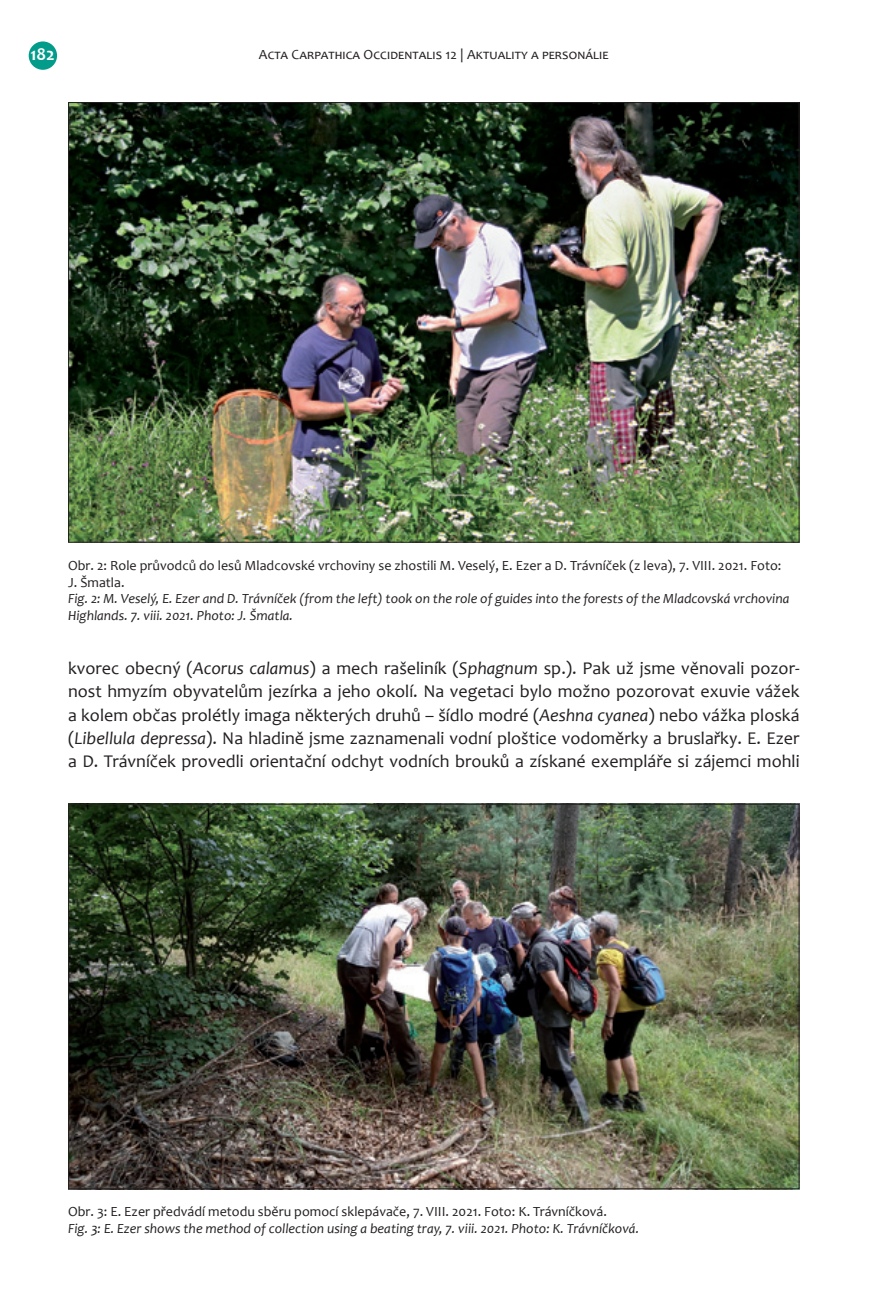
<style>
.page{position:relative;width:879px;height:1304px;background:#fff}
.page>*{position:absolute;margin:0;border:0;box-sizing:border-box;transform-origin:0 0}
.t1{font:18px/23.2px "Candara";color:#231f20;text-align:justify}
.t2{font:700 18px "Candara";color:#fff}
.t3{font:14px/16.8px "Candara";color:#231f20}
.t4{font:italic 14px/16.8px "Candara";color:#231f20}
.s1{font-style:italic}
</style>
<div class="page">
<div style="left:29px;top:41px;width:28px;height:29px;background:#039c8b;border-radius:50%"></div>
<img style="left:70px;top:104px;width:727px;height:437px">
<img style="left:70px;top:806px;width:727px;height:381px">
<p class="t2" style="left:30px;top:43px;width:26px">182</p>
<p class="t3" style="left:259px;top:46px;width:351px">Acta Carpathica Occidentalis 12 | Aktuality a personálie</p>
<p class="t3" style="left:68px;top:557px;width:715px">Obr. 2: Role průvodců do lesů Mladcovské vrchoviny se zhostili M. Veselý, E. Ezer a D. Trávníček (z leva), 7. VIII. 2021. Foto:<br>J. Šmatla.</p>
<p class="t4" style="left:68px;top:590px;width:723px">Fig. 2: M. Veselý, E. Ezer and D. Trávníček (from the left) took on the role of guides into the forests of the Mladcovská vrchovina<br>Highlands. 7. viii. 2021. Photo: J. Šmatla.</p>
<p class="t1" style="left:68px;top:656px;width:733px">kvorec obecný (<span class="s1">Acorus calamus</span>) a mech rašeliník (<span class="s1">Sphagnum</span> sp.). Pak už jsme věnovali pozor&shy;nost hmyzím obyvatelům jezírka a jeho okolí. Na vegetaci bylo možno pozorovat exuvie vážek a kolem občas prolétly imaga některých druhů – šídlo modré (<span class="s1">Aeshna cyanea</span>) nebo vážka ploská (<span class="s1">Libellula depressa</span>). Na hladině jsme zaznamenali vodní ploštice vodoměrky a bruslařky. E. Ezer a D. Trávníček provedli orientační odchyt vodních brouků a získané exempláře si zájemci mohli</p>
<p class="t3" style="left:68px;top:1203px;width:540px">Obr. 3: E. Ezer předvádí metodu sběru pomocí sklepávače, 7. VIII. 2021. Foto: K. Trávníčková.</p>
<p class="t4" style="left:68px;top:1220px;width:572px">Fig. 3: E. Ezer shows the method of collection using a beating tray, 7. viii. 2021. Photo: K. Trávníčková.</p>
</div>
